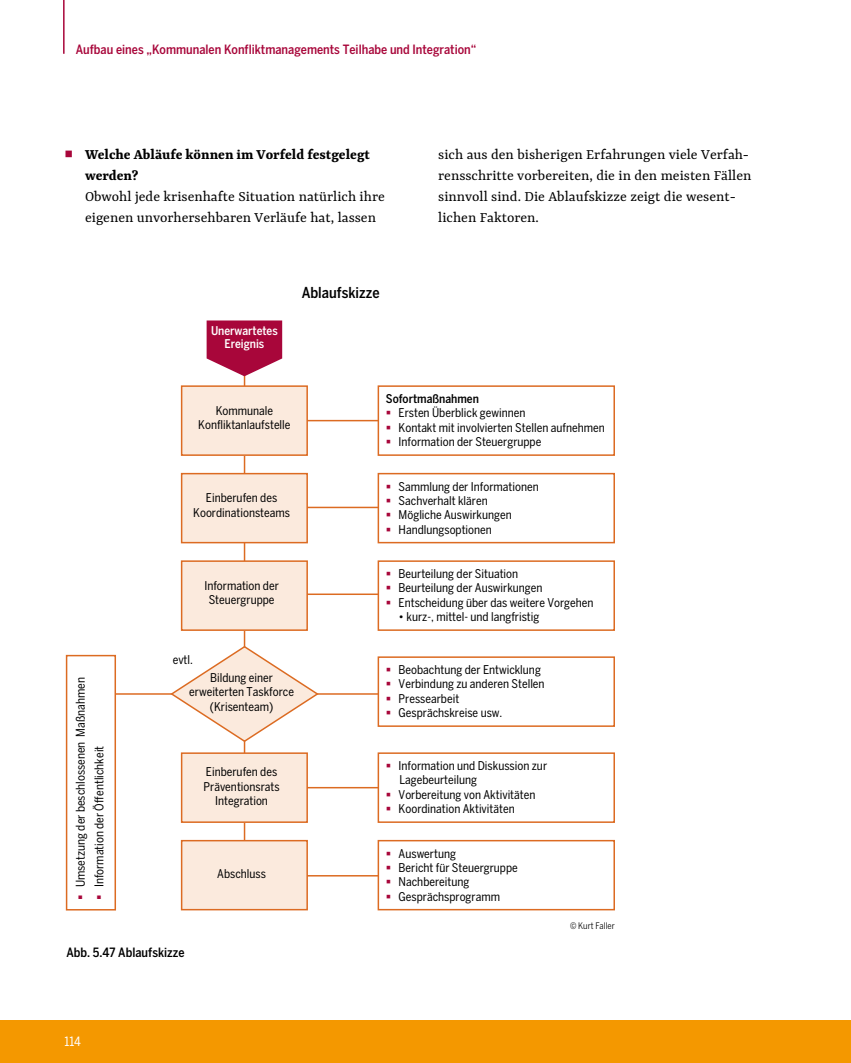
<style>
.page{position:relative;width:851px;height:1063px;background:#fff}
.page>*{position:absolute;margin:0;border:0;box-sizing:border-box;transform-origin:0 0}
.t1{font:15.75px/21px "Yrsa";color:#000}
.t2{font:500 condensed 15px "Benton Sans";color:#000}
.t3{font:500 condensed 12.75px "Benton Sans";color:#a8063a}
.BU{font:500 condensed 12.75px "Benton Sans";color:#000}
.t4{font:condensed 12.75px "Benton Sans";color:#fff}
.t5{font:condensed 12px/14.4px "Benton Sans";color:#000;text-align:center}
.t6{font:500 condensed 12px/12.8px "Benton Sans";color:#fff;text-align:center}
.t7{font:500 condensed 12px "Benton Sans";color:#000}
.t8{font:condensed 9px "Benton Sans";color:#000}
.s1{color:#a8063a}
.s2{font-weight:700}
</style>
<div class="page">
<div style="left:0;top:1020px;width:850px;height:43px;background:#f49800"></div>
<hr style="left:63px;top:0;width:2px;height:54px;background:#a8063a">
<hr style="left:244px;top:365px;width:1px;height:503px;background:#dc6b22">
<hr style="left:244px;top:420px;width:275px;height:1px;background:#dc6b22">
<hr style="left:244px;top:507px;width:275px;height:1px;background:#dc6b22">
<hr style="left:244px;top:594px;width:275px;height:1px;background:#dc6b22">
<hr style="left:101px;top:693px;width:418px;height:2px;background:#dc6b22">
<hr style="left:244px;top:787px;width:275px;height:1px;background:#dc6b22">
<hr style="left:244px;top:875px;width:275px;height:2px;background:#dc6b22">
<div style="left:378px;top:386px;width:236px;height:69px;background:#fff"></div>
<div style="left:377px;top:385px;width:238px;height:71px;border:2px solid #dc6b22"></div>
<div style="left:67px;top:656px;width:48px;height:254px;background:#fff"></div>
<div style="left:66px;top:655px;width:50px;height:256px;border:2px solid #dc6b22"></div>
<div style="left:378px;top:474px;width:236px;height:69px;background:#fff"></div>
<div style="left:377px;top:473px;width:238px;height:70px;border:2px solid #dc6b22"></div>
<div style="left:378px;top:561px;width:236px;height:69px;background:#fff"></div>
<div style="left:377px;top:560px;width:238px;height:71px;border:2px solid #dc6b22"></div>
<div style="left:378px;top:657px;width:236px;height:69px;background:#fff"></div>
<div style="left:377px;top:656px;width:238px;height:71px;border:2px solid #dc6b22"></div>
<div style="left:182px;top:386px;width:125px;height:69px;background:#fbeadd"></div>
<div style="left:181px;top:385px;width:127px;height:71px;border:2px solid #dc6b22"></div>
<svg style="left:206px;top:320px;width:76px;height:56px;background:#b6305b"></svg>
<div style="left:182px;top:474px;width:125px;height:69px;background:#fbeadd"></div>
<div style="left:181px;top:473px;width:127px;height:70px;border:2px solid #dc6b22"></div>
<div style="left:182px;top:561px;width:125px;height:69px;background:#fbeadd"></div>
<div style="left:181px;top:560px;width:127px;height:71px;border:2px solid #dc6b22"></div>
<div style="left:182px;top:753px;width:125px;height:69px;background:#fbeadd"></div>
<div style="left:181px;top:752px;width:127px;height:71px;border:2px solid #dc6b22"></div>
<div style="left:182px;top:841px;width:125px;height:69px;background:#fbeadd"></div>
<div style="left:181px;top:840px;width:127px;height:70px;border:2px solid #dc6b22"></div>
<div style="left:378px;top:753px;width:236px;height:69px;background:#fff"></div>
<div style="left:377px;top:752px;width:238px;height:71px;border:2px solid #dc6b22"></div>
<div style="left:378px;top:841px;width:236px;height:69px;background:#fff"></div>
<div style="left:377px;top:840px;width:238px;height:70px;border:2px solid #dc6b22"></div>
<svg style="left:169px;top:645px;width:150px;height:98px"></svg>
<p class="t3" style="left:76px;top:42px;width:402px">Aufbau eines „Kommunalen Konfliktmanagements Teilhabe und Integration“</p>
<p class="t1" style="left:85px;top:143px;width:301px;text-indent:-21px"><span class="s1">▪</span> <span class="s2">Welche Abläufe können im Vorfeld festgelegt werden?<br></span>Obwohl jede krisenhafte Situation natürlich ihre eigenen unvorhersehbaren Verläufe hat, lassen</p>
<p class="t1" style="left:438px;top:143px;width:314px">sich aus den bisherigen Erfahrungen viele Verfah&shy;rensschritte vorbereiten, die in den meisten Fällen sinnvoll sind. Die Ablaufskizze zeigt die wesent&shy;lichen Faktoren.</p>
<p class="t6" style="left:211px;top:324px;width:68px">Unerwartetes<br>Ereignis</p>
<p class="t2" style="left:301px;top:284px;width:79px">Ablaufskizze</p>
<p class="t5" style="left:198px;top:403px;width:94px">Kommunale<br>Konfliktanlaufstelle</p>
<p class="t5" style="left:193px;top:491px;width:98px">Einberufen des<br>Koordinationsteams</p>
<p class="t5" style="left:73px;top:900px;width:224px;rotate:-90deg"><span class="s1">▪</span> Umsetzung der beschlossenen Maßnahmen</p>
<p class="t5" style="left:92px;top:900px;width:156px;rotate:-90deg"><span class="s1">▪</span> Information der Öffentlichkeit</p>
<p class="t5" style="left:204px;top:578px;width:76px">Information der<br>Steuergruppe</p>
<p class="t5" style="left:173px;top:653px;width:22px">evtl.</p>
<p class="t5" style="left:189px;top:670px;width:106px">Bildung einer erweiterten Taskforce (Krisenteam)</p>
<p class="t5" style="left:203px;top:765px;width:78px">Einberufen des<br>Präventionsrats<br>Integration</p>
<p class="t5" style="left:217px;top:867px;width:50px">Abschluss</p>
<p class="BU" style="left:66px;top:945px;width:120px">Abb. 5.47 Ablaufskizze</p>
<p class="t7" style="left:386px;top:392px;width:94px">Sofortmaßnahmen</p>
<p class="t5" style="left:386px;top:406px;width:141px"><span class="s1">▪</span> Ersten Überblick gewinnen</p>
<p class="t5" style="left:386px;top:420px;width:220px"><span class="s1">▪</span> Kontakt mit involvierten Stellen aufnehmen</p>
<p class="t5" style="left:386px;top:435px;width:157px"><span class="s1">▪</span> Information der Steuergruppe</p>
<p class="t5" style="left:386px;top:479px;width:154px"><span class="s1">▪</span> Sammlung der Informationen</p>
<p class="t5" style="left:386px;top:493px;width:103px"><span class="s1">▪</span> Sachverhalt klären</p>
<p class="t5" style="left:386px;top:508px;width:127px"><span class="s1">▪</span> Mögliche Auswirkungen</p>
<p class="t5" style="left:386px;top:522px;width:108px"><span class="s1">▪</span> Handlungsoptionen</p>
<p class="t5" style="left:386px;top:566px;width:134px"><span class="s1">▪</span> Beurteilung der Situation</p>
<p class="t5" style="left:386px;top:581px;width:158px"><span class="s1">▪</span> Beurteilung der Auswirkungen</p>
<p class="t5" style="left:386px;top:595px;width:209px"><span class="s1">▪</span> Entscheidung über das weitere Vorgehen</p>
<p class="t5" style="left:398px;top:610px;width:142px">• kurz-, mittel- und langfristig</p>
<p class="t5" style="left:386px;top:662px;width:156px"><span class="s1">▪</span> Beobachtung der Entwicklung</p>
<p class="t5" style="left:386px;top:677px;width:160px"><span class="s1">▪</span> Verbindung zu anderen Stellen</p>
<p class="t5" style="left:386px;top:691px;width:75px"><span class="s1">▪</span> Pressearbeit</p>
<p class="t5" style="left:386px;top:706px;width:118px"><span class="s1">▪</span> Gesprächskreise usw.</p>
<p class="t5" style="left:399px;top:758px;width:149px;text-align:left;text-indent:-14px"><span class="s1">▪</span> Information und Diskussion zur<br>Lagebeurteilung</p>
<p class="t5" style="left:386px;top:787px;width:151px"><span class="s1">▪</span> Vorbereitung von Aktivitäten</p>
<p class="t5" style="left:386px;top:802px;width:130px"><span class="s1">▪</span> Koordination Aktivitäten</p>
<p class="t5" style="left:386px;top:846px;width:72px"><span class="s1">▪</span> Auswertung</p>
<p class="t5" style="left:386px;top:860px;width:133px"><span class="s1">▪</span> Bericht für Steuergruppe</p>
<p class="t5" style="left:386px;top:875px;width:85px"><span class="s1">▪</span> Nachbereitung</p>
<p class="t5" style="left:386px;top:889px;width:116px"><span class="s1">▪</span> Gesprächsprogramm</p>
<p class="t8" style="left:570px;top:920px;width:46px">© Kurt Faller</p>
<p class="t4" style="left:65px;top:1034px;width:18px">114</p>
</div>
